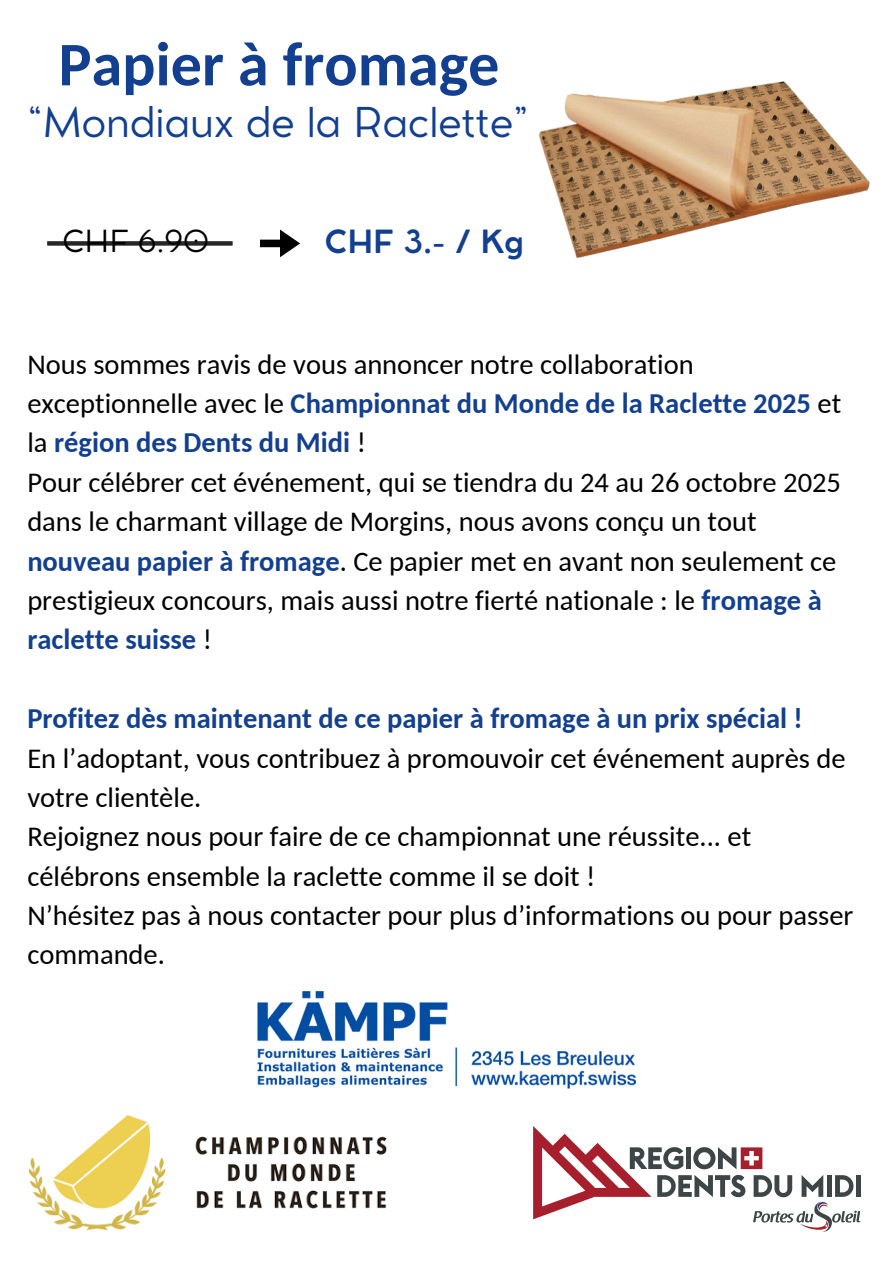
<style>
.page{position:relative;width:894px;height:1264px;background:#fff}
.page>*{position:absolute;margin:0;border:0;box-sizing:border-box;transform-origin:0 0}
.t1{font:700 61.95px "Carlito";color:#123f8f}
.t2{font:40.5px "Cocomat Pro";color:#123f8f}
.t3{font:700 31.5px "Cocomat Pro";color:#123f8f}
.t4{font:30px "Cocomat Pro";color:#000}
.t5{font:28.5px/39.3px "Carlito";color:#000}
.t6{font:700 28.5px "Carlito";color:#123f8f}
.s1{font-weight:700;color:#123f8f}
</style>
<div class="page">
<img style="left:28px;top:1114px;width:359px;height:117px">
<svg style="left:533px;top:1126px;width:327px;height:105px"></svg>
<img style="left:257px;top:991px;width:380px;height:98px">
<img style="left:538px;top:81px;width:332px;height:177px">
<div style="left:47px;top:241px;width:185px;height:5px;background:#272727"></div>
<svg style="left:260px;top:229px;width:40px;height:28px"></svg>
<p class="t1" style="left:59px;top:39px;width:442px">Papier à fromage</p>
<p class="t2" style="left:27px;top:106px;width:502px">“Mondiaux de la Raclette”</p>
<p class="t4" style="left:62px;top:230px;width:148px">CHF 6.90</p>
<p class="t3" style="left:324px;top:230px;width:200px">CHF 3.- / Kg</p>
<p class="t5" style="left:27px;top:347px;width:815px">Nous sommes ravis de vous annoncer notre collaboration exceptionnelle avec le <span class="s1">Championnat du Monde de la Raclette 2025</span> et la <span class="s1">région des Dents du Midi</span> !</p>
<h1 class="t5" style="left:27px;top:465px;width:815px">Pour célébrer cet événement, qui se tiendra du 24 au 26 octobre 2025 dans le charmant village de Morgins, nous avons conçu un tout <span class="s1">nouveau papier à fromage</span>. Ce papier met en avant non seulement ce prestigieux concours, mais aussi notre fierté nationale : le <span class="s1">fromage à raclette suisse</span> !</h1>
<h2 class="t6" style="left:27px;top:706px;width:776px">Profitez dès maintenant de ce papier à fromage à un prix spécial !</h2>
<h3 class="t5" style="left:27px;top:740px;width:819px">En l’adoptant, vous contribuez à promouvoir cet événement auprès de votre clientèle.</h3>
<h4 class="t5" style="left:27px;top:819px;width:725px">Rejoignez nous pour faire de ce championnat une réussite... et célébrons ensemble la raclette comme il se doit !</h4>
<p class="t5" style="left:27px;top:898px;width:827px">N’hésitez pas à nous contacter pour plus d’informations ou pour passer commande.</p>
</div>
